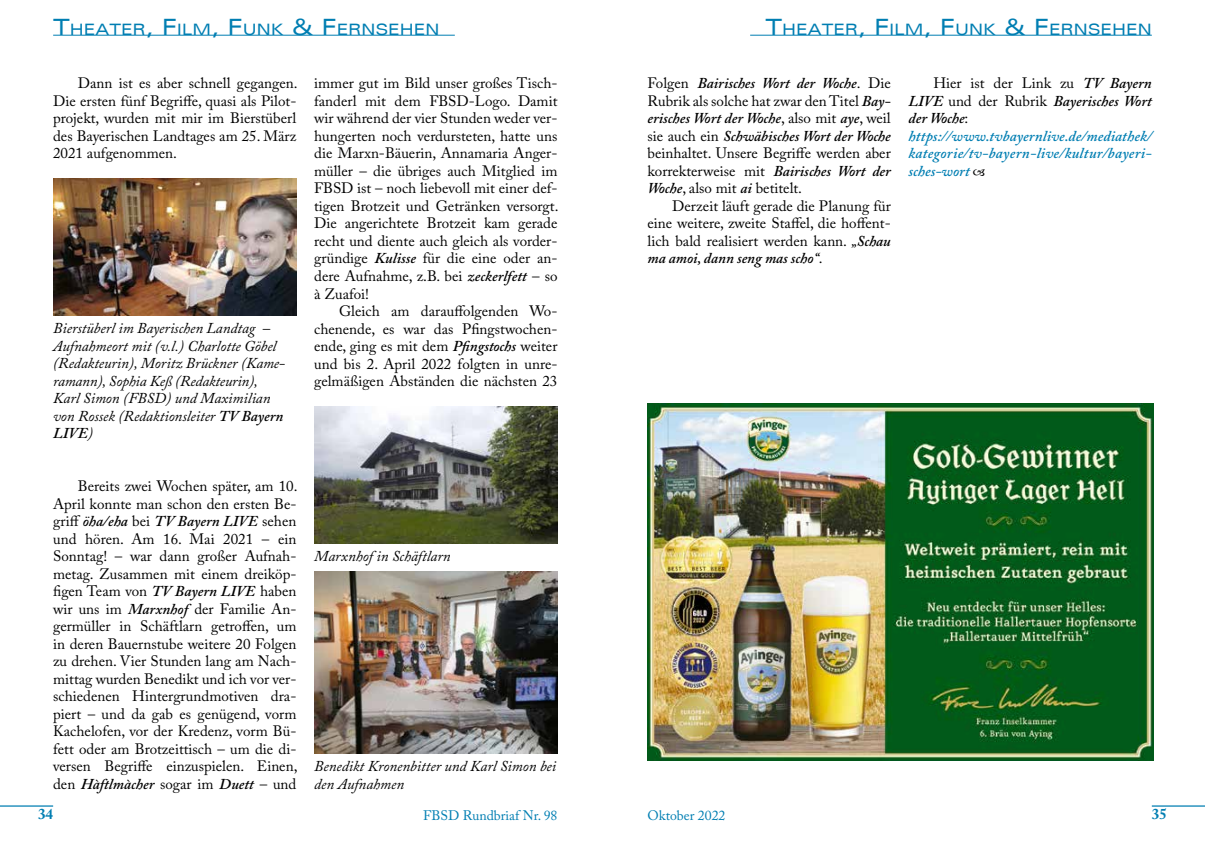
<style>
.page{position:relative;width:1205px;height:851px;background:#fff}
.page>*{position:absolute;margin:0;border:0;box-sizing:border-box;transform-origin:0 0}
.t1{font:expanded 15.75px "Univers";color:#007eb2}
.t2{font:15px/17.5px "Adobe Caslon Pro";color:#000;text-align:justify}
.t3{font:italic 15px/17.5px "Adobe Caslon Pro";color:#000}
.t4{font:italic 600 15px/17.5px "Adobe Caslon Pro";letter-spacing:.005em;color:#007eb2}
.t5{font:700 15px "Adobe Caslon Pro";color:#007eb2}
.t6{font:13.75px "Adobe Caslon Pro";color:#007eb2}
.s1{font-size:22.5px}
.s2{font-weight:600}
.s3{font-weight:600;font-style:italic}
.s4{font-weight:400;font-style:normal;color:#000}
.s5{color:#000}
</style>
<div class="page">
<hr style="left:0;top:805px;width:53px;height:1px;background:#007eb2">
<hr style="left:1152px;top:805px;width:53px;height:1px;background:#007eb2">
<hr style="left:750px;top:35px;width:402px;height:1px;background:#007eb2">
<img style="left:314px;top:406px;width:243px;height:137px">
<img style="left:53px;top:178px;width:243px;height:137px">
<img style="left:314px;top:571px;width:243px;height:182px">
<hr style="left:53px;top:35px;width:402px;height:1px;background:#007eb2">
<img style="left:647px;top:403px;width:506px;height:357px">
<p class="t1" style="left:53px;top:20px;width:388px"><span class="s1">T</span>HEATER<span class="s1">, F</span>ILM<span class="s1">, F</span>UNK <span class="s1">&amp; F</span>ERNSEHEN</p>
<p class="t2" style="left:53px;top:74px;width:246px;text-indent:25px">Dann ist es aber schnell gegangen.<br>Die ersten fünf Begriffe, quasi als Pilot&shy;projekt, wurden mit mir im Bierstüberl des Bayerischen Landtages am 25. März 2021 aufgenommen.</p>
<p class="t3" style="left:53px;top:319px;width:234px">Bierstüberl im Bayerischen Landtag – Aufnahmeort mit (v.l.) Charlotte Göbel (Redakteurin), Moritz Brückner (Kame&shy;ramann), Sophia Keß (Redakteurin), Karl Simon (FBSD) und Maximilian von Rossek (Redaktionsleiter <span class="s2">TV Bayern LIVE</span>)</p>
<p class="t2" style="left:53px;top:477px;width:246px;text-indent:25px">Bereits zwei Wochen später, am 10.<br>April konnte man schon den ersten Be&shy;griff <span class="s3">öha/eha</span> bei <span class="s3">TV Bayern LIVE</span> sehen und hören. Am 16. Mai 2021 – ein Sonntag! – war dann großer Aufnah&shy;metag. Zusammen mit einem dreiköp&shy;figen Team von <span class="s3">TV Bayern LIVE</span> haben wir uns im <span class="s3">Marxnhof</span> der Familie An&shy;germüller in Schäftlarn getroffen, um in deren Bauernstube weitere 20 Folgen zu drehen. Vier Stunden lang am Nach&shy;mittag wurden Benedikt und ich vor ver&shy;schiedenen Hintergrundmotiven dra&shy;piert – und da gab es genügend, vorm Kachelofen, vor der Kredenz, vorm Bü&shy;fett oder am Brotzeittisch – um die di&shy;versen Begriffe einzuspielen. Einen, den <span class="s3">Hàftlmàcher</span> sogar im <span class="s3">Duett</span> – und</p>
<p class="t2" style="left:314px;top:74px;width:246px">immer gut im Bild unser großes Tisch&shy;fanderl mit dem FBSD-Logo. Damit wir während der vier Stunden weder ver&shy;hungerten noch verdursteten, hatte uns die Marxn-Bäuerin, Annamaria Anger&shy;müller – die übriges auch Mitglied im FBSD ist – noch liebevoll mit einer def&shy;tigen Brotzeit und Getränken versorgt.<br>Die angerichtete Brotzeit kam gerade recht und diente auch gleich als vorder&shy;gründige <span class="s3">Kulisse</span> für die eine oder an&shy;dere Aufnahme, z.B. bei <span class="s3">zeckerlfett</span> – so à Zuafoi!</p>
<p class="t2" style="left:314px;top:302px;width:245px;text-indent:25px">Gleich am darauffolgenden Wo&shy;chenende, es war das Pfingstwochen&shy;ende, ging es mit dem <span class="s3">Pfingstochs</span> weiter und bis 2. April 2022 folgten in unre&shy;gelmäßigen Abständen die nächsten 23</p>
<p class="t3" style="left:314px;top:547px;width:138px">Marxnhof in Schäftlarn</p>
<p class="t3" style="left:314px;top:757px;width:243px">Benedikt Kronenbitter und Karl Simon bei den Aufnahmen</p>
<p class="t1" style="left:765px;top:20px;width:388px"><span class="s1">T</span>HEATER<span class="s1">, F</span>ILM<span class="s1">, F</span>UNK <span class="s1">&amp; F</span>ERNSEHEN</p>
<p class="t2" style="left:647px;top:74px;width:245px">Folgen <span class="s3">Bairisches Wort der Woche</span>. Die Rubrik als solche hat zwar den Titel <span class="s3">Bay&shy;erisches Wort der Woche</span>, also mit <span class="s3">aye</span>, weil sie auch ein <span class="s3">Schwäbisches Wort der Woche </span>beinhaltet. Unsere Begriffe werden aber korrekterweise mit <span class="s3">Bairisches Wort der Woche</span>, also mit <span class="s3">ai</span> betitelt.</p>
<p class="t2" style="left:647px;top:197px;width:245px;text-indent:25px">Derzeit läuft gerade die Planung für eine weitere, zweite Staffel, die hoffent&shy;lich bald realisiert werden kann. <span class="s3">„Schau ma amoi, dann seng mas scho“</span>.</p>
<p class="t4" style="left:908px;top:74px;width:245px;text-indent:25px"><span class="s4">Hier ist der Link zu</span> <span class="s5">TV Bayern<br>LIVE</span> <span class="s4">und der Rubrik</span> <span class="s5">Bayerisches Wort der Woche</span><span class="s4">: </span>https://www.tvbayernlive.de/mediathek/ kategorie/tv-bayern-live/kultur/bayeri&shy;sches-wort</p>
<p class="t5" style="left:38px;top:805px;width:16px">34</p>
<p class="t6" style="left:423px;top:807px;width:136px">FBSD Rundbriaf Nr. 98</p>
<p class="t6" style="left:647px;top:807px;width:79px">Oktober 2022</p>
<p class="t5" style="left:1152px;top:805px;width:16px">35</p>
</div>
